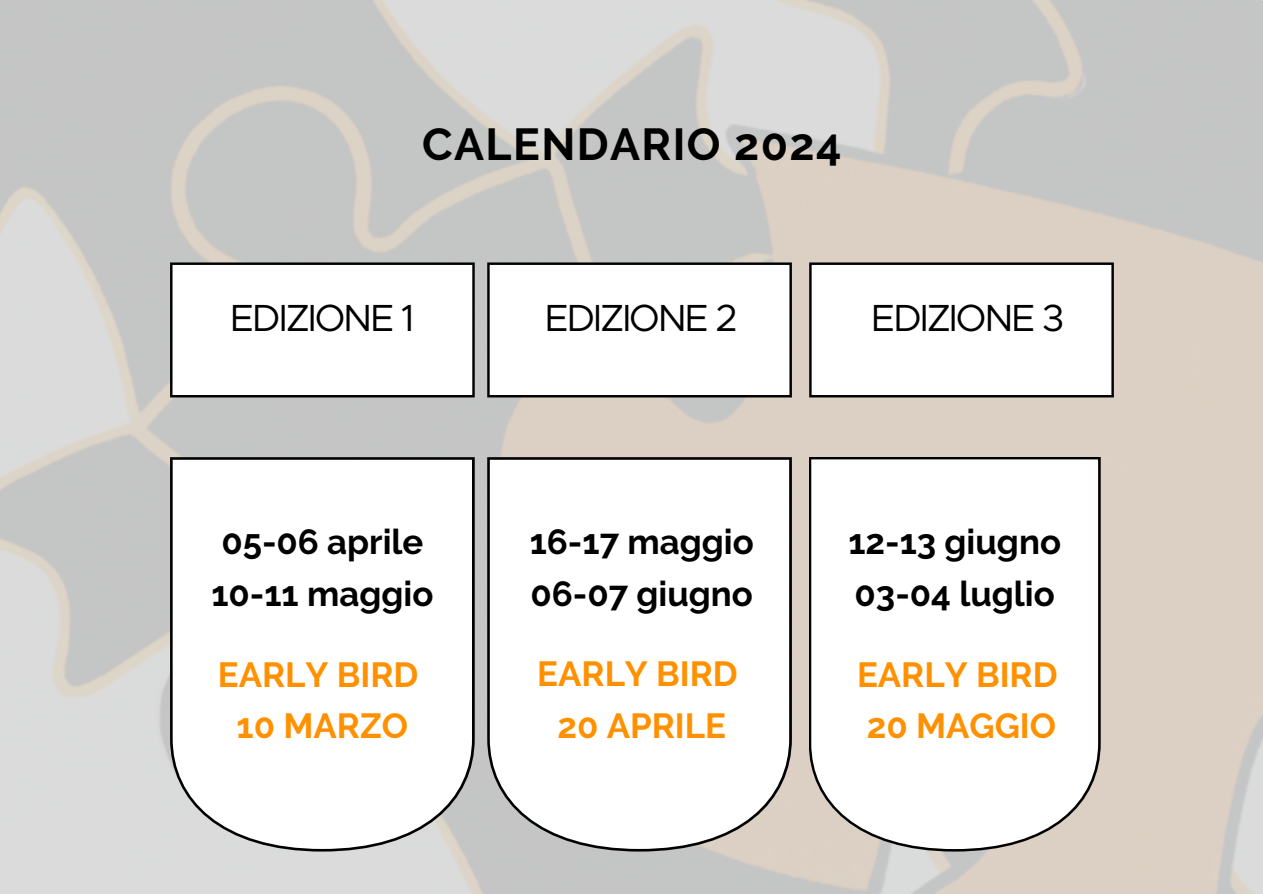
<style>
.page{position:relative;width:1263px;height:894px;background:#fff}
.page>*{position:absolute;margin:0;border:0;box-sizing:border-box;transform-origin:0 0}
.t1{font:700 44.55px "Raleway";letter-spacing:.03em;color:#000}
.t2{font:37.95px "Metropolis";letter-spacing:-.055em;color:#000}
.t3{font:700 34.8px "Raleway";color:#000}
.t4{font:700 34.8px "Raleway";color:#ff9100}
</style>
<div class="page">
<img style="left:0;top:0;width:1263px;height:893px">
<svg style="left:170px;top:457px;width:305px;height:394px"></svg>
<svg style="left:487px;top:457px;width:305px;height:394px"></svg>
<svg style="left:809px;top:457px;width:292px;height:394px"></svg>
<svg style="left:487px;top:262px;width:305px;height:135px"></svg>
<svg style="left:809px;top:262px;width:305px;height:135px"></svg>
<svg style="left:170px;top:262px;width:305px;height:135px"></svg>
<p class="t1" style="left:422px;top:118px;width:421px">CALENDARIO 2024</p>
<p class="t2" style="left:230px;top:301px;width:186px">EDIZIONE 1</p>
<p class="t2" style="left:545px;top:301px;width:195px">EDIZIONE 2</p>
<p class="t2" style="left:871px;top:301px;width:195px">EDIZIONE 3</p>
<p class="t3" style="left:221px;top:521px;width:204px">05-06 aprile</p>
<p class="t3" style="left:211px;top:573px;width:224px">10-11 maggio</p>
<p class="t4" style="left:218px;top:653px;width:202px">EARLY BIRD</p>
<p class="t4" style="left:237px;top:705px;width:173px">10 MARZO</p>
<p class="t3" style="left:530px;top:521px;width:226px">16-17 maggio</p>
<p class="t3" style="left:530px;top:573px;width:224px">06-07 giugno</p>
<p class="t4" style="left:537px;top:653px;width:202px">EARLY BIRD</p>
<p class="t4" style="left:557px;top:704px;width:170px">20 APRILE</p>
<p class="t3" style="left:848px;top:521px;width:214px">12-13 giugno</p>
<p class="t3" style="left:855px;top:573px;width:202px">03-04 luglio</p>
<p class="t4" style="left:857px;top:653px;width:202px">EARLY BIRD</p>
<p class="t4" style="left:867px;top:705px;width:191px">20 MAGGIO</p>
</div>
